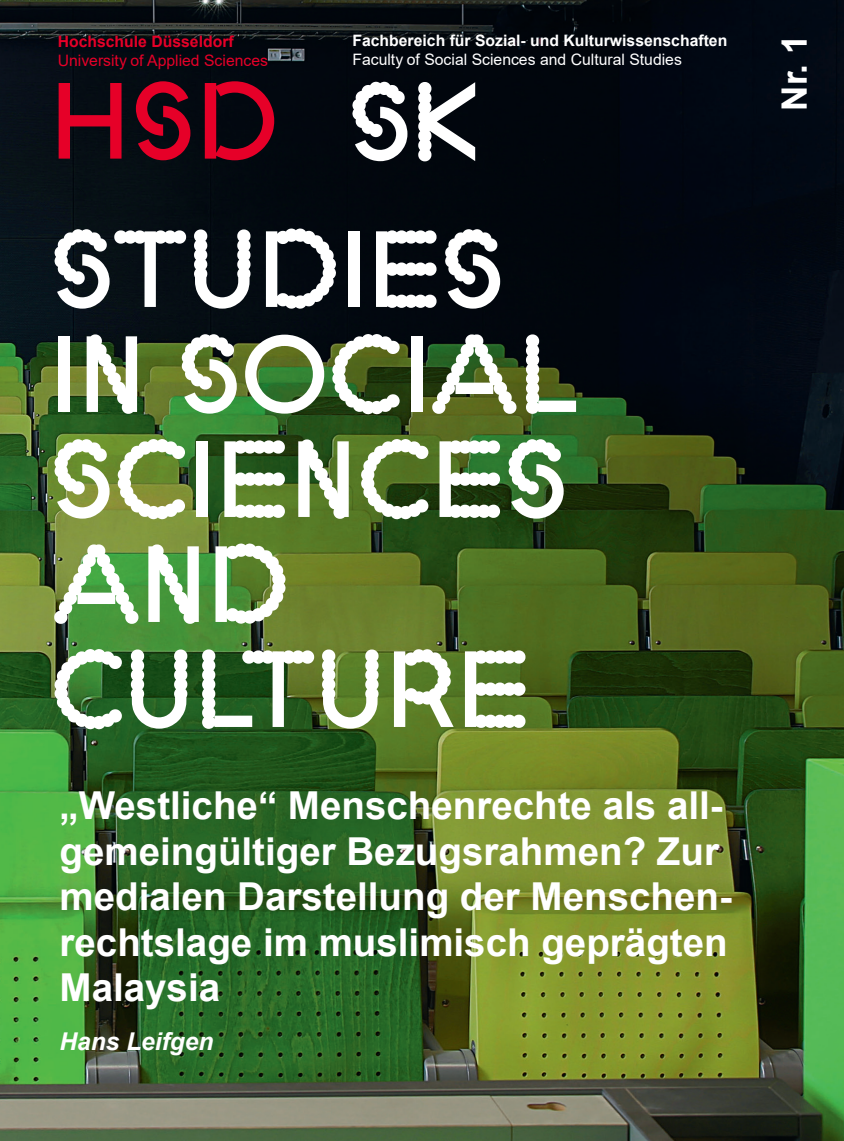
<style>
.page{position:relative;width:844px;height:1141px;background:#fff}
.page>*{position:absolute;margin:0;border:0;box-sizing:border-box;transform-origin:0 0}
.Titel{font:105px/105px "HSD Sans So Kult";letter-spacing:-.015em;color:#fff;text-align:justify}
.Titel-2{font:105px "HSD Sans So Kult";color:#e60028}
.Titel_der_Publikatio{font:700 38.5px/45.5px "Arial";color:#fff}
.Heftnummer{font:700 35px "Arial";color:#fff}
.Autoren{font:italic 700 24.5px "Arial";color:#fff}
.Beischrift{font:700 15.75px "Arial";color:#fff}
.Beischrift-2{font:15.75px "Arial";color:#fff}
.Beischrift-3{font:15.75px "Arial";color:#e60028}
.Beischrift-4{font:700 15.75px "Arial";color:#e60028}
</style>
<div class="page">
<img style="left:0;top:0;width:843px;height:1141px">
<div style="left:352px;top:81px;width:123px;height:80px;background:#01060d"></div>
<p class="Beischrift-4" style="left:58px;top:30px;width:177px">Hochschule Düsseldorf</p>
<p class="Beischrift-3" style="left:58px;top:50px;width:212px">University of Applied Sciences</p>
<p class="Titel-2" style="left:50px;top:66px;width:231px">•</p>
<p class="Beischrift" style="left:352px;top:30px;width:376px">Fachbereich für Sozial- und Kulturwissenschaften</p>
<p class="Beischrift-2" style="left:352px;top:49px;width:331px">Faculty of Social Sciences and Cultural Studies</p>
<p class="Titel" style="left:50px;top:220px;width:457px">STUDIES</p>
<p class="Titel" style="left:50px;top:325px;width:532px">IN SOCIAL SCIENCES AND</p>
<p class="Titel" style="left:50px;top:640px;width:483px">CULTURE</p>
<p class="Titel_der_Publikatio" style="left:60px;top:783px;width:673px">„Westliche“ Menschenrechte als all&shy;gemeingültiger Bezugsrahmen? Zur medialen Darstellung der Menschen&shy;rechtslage im muslimisch geprägten<br>Malaysia</p>
<p class="Autoren" style="left:60px;top:1025px;width:155px">Hans Leifgen</p>
<p class="Heftnummer" style="left:769px;top:111px;width:77px;rotate:-90deg">Nr. 1</p>
</div>
